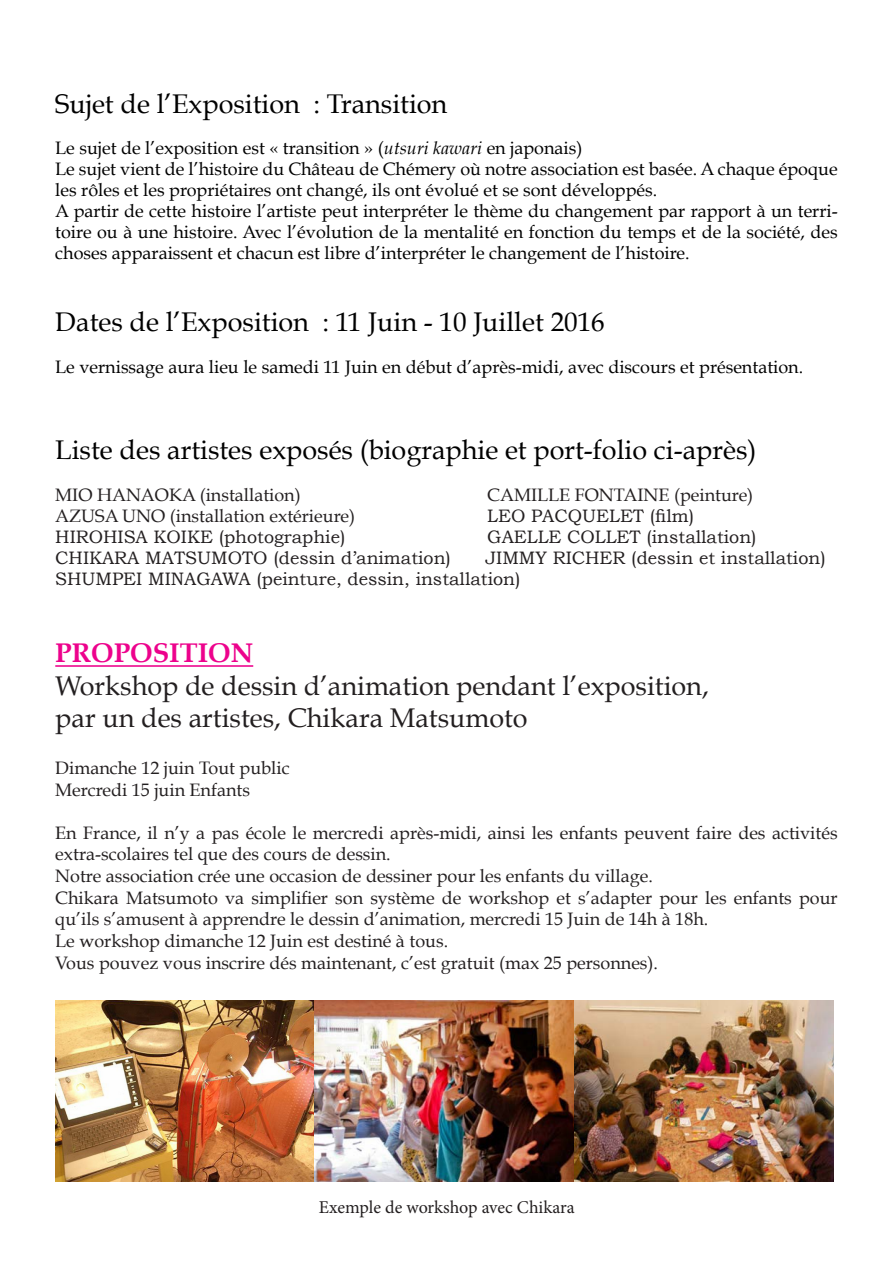
<style>
.page{position:relative;width:893px;height:1263px;background:#fff}
.page>*{position:absolute;margin:0;border:0;box-sizing:border-box;transform-origin:0 0}
.t1{font:27px "Book Antiqua";color:#000}
.t2{font:27px "Book Antiqua";color:#231f20}
.t3{font:700 27px "Book Antiqua";color:#ed028c}
.NOM_ARTISTE_BIO{font:18px/21.6px "Book Antiqua";color:#231f20}
.t4{font:18px/21px "Book Antiqua";color:#000}
.NOM_ARTISTE_BIO-2{font:18px "Bookman Old Style";color:#231f20}
.t5{font:18px "Minion Pro";letter-spacing:-.005em;color:#231f20}
.s1{font-style:italic}
</style>
<div class="page">
<hr style="left:55px;top:665px;width:198px;height:2px;background:#ed028c">
<img style="left:55px;top:1000px;width:778px;height:181px">
<p class="t1" style="left:55px;top:87px;width:394px">Sujet de l’Exposition : Transition</p>
<p class="t4" style="left:55px;top:137px;width:529px">Le sujet de l’exposition est « transition » (<span class="s1">utsuri kawari</span> en japonais)</p>
<p class="t4" style="left:55px;top:158px;width:784px">Le sujet vient de l’histoire du Château de Chémery où notre association est basée. A chaque époque les rôles et les propriétaires ont changé, ils ont évolué et se sont développés.</p>
<p class="t4" style="left:55px;top:200px;width:784px;text-align:justify">A partir de cette histoire l’artiste peut interpréter le thème du changement par rapport à un terri&shy;toire ou à une histoire. Avec l’évolution de la mentalité en fonction du temps et de la société, des choses apparaissent et chacun est libre d’interpréter le changement de l’histoire.</p>
<p class="t1" style="left:55px;top:305px;width:551px">Dates de l’Exposition : 11 Juin - 10 Juillet 2016</p>
<p class="t4" style="left:55px;top:356px;width:749px">Le vernissage aura lieu le samedi 11 Juin en début d’après-midi, avec discours et présentation.</p>
<p class="t1" style="left:55px;top:433px;width:703px">Liste des artistes exposés (biographie et port-folio ci-après)</p>
<p class="NOM_ARTISTE_BIO" style="left:55px;top:484px;width:247px">MIO HANAOKA (installation)</p>
<p class="NOM_ARTISTE_BIO" style="left:487px;top:484px;width:267px">CAMILLE FONTAINE (peinture)</p>
<p class="NOM_ARTISTE_BIO" style="left:55px;top:505px;width:301px">AZUSA UNO (installation extérieure)</p>
<p class="NOM_ARTISTE_BIO-2" style="left:487px;top:505px;width:208px">LEO PACQUELET (film)</p>
<p class="NOM_ARTISTE_BIO-2" style="left:55px;top:526px;width:292px">HIROHISA KOIKE (photographie)</p>
<p class="NOM_ARTISTE_BIO-2" style="left:487px;top:526px;width:271px">GAELLE COLLET (installation)</p>
<p class="NOM_ARTISTE_BIO-2" style="left:55px;top:547px;width:397px">CHIKARA MATSUMOTO (dessin d’animation)</p>
<p class="NOM_ARTISTE_BIO-2" style="left:485px;top:547px;width:342px">JIMMY RICHER (dessin et installation)</p>
<p class="NOM_ARTISTE_BIO-2" style="left:55px;top:568px;width:467px">SHUMPEI MINAGAWA (peinture, dessin, installation)</p>
<p class="t3" style="left:55px;top:637px;width:199px">PROPOSITION</p>
<p class="t2" style="left:55px;top:669px;width:655px">Workshop de dessin d’animation pendant l’exposition,</p>
<p class="t2" style="left:55px;top:701px;width:474px">par un des artistes, Chikara Matsumoto</p>
<p class="NOM_ARTISTE_BIO" style="left:55px;top:757px;width:236px">Dimanche 12 juin Tout public</p>
<p class="NOM_ARTISTE_BIO" style="left:55px;top:779px;width:196px">Mercredi 15 juin Enfants</p>
<p class="NOM_ARTISTE_BIO" style="left:55px;top:822px;width:784px">En France, il n’y a pas école le mercredi après-midi, ainsi les enfants peuvent faire des activités extra-scolaires tel que des cours de dessin.</p>
<p class="NOM_ARTISTE_BIO" style="left:55px;top:865px;width:599px">Notre association crée une occasion de dessiner pour les enfants du village.</p>
<p class="NOM_ARTISTE_BIO" style="left:55px;top:887px;width:784px">Chikara Matsumoto va simplifier son système de workshop et s’adapter pour les enfants pour qu’ils s’amusent à apprendre le dessin d’animation, mercredi 15 Juin de 14h à 18h.</p>
<p class="NOM_ARTISTE_BIO" style="left:55px;top:930px;width:394px">Le workshop dimanche 12 Juin est destiné à tous.</p>
<p class="NOM_ARTISTE_BIO" style="left:55px;top:951px;width:604px">Vous pouvez vous inscrire dés maintenant, c’est gratuit (max 25 personnes).</p>
<p class="t5" style="left:319px;top:1195px;width:257px">Exemple de workshop avec Chikara</p>
</div>
